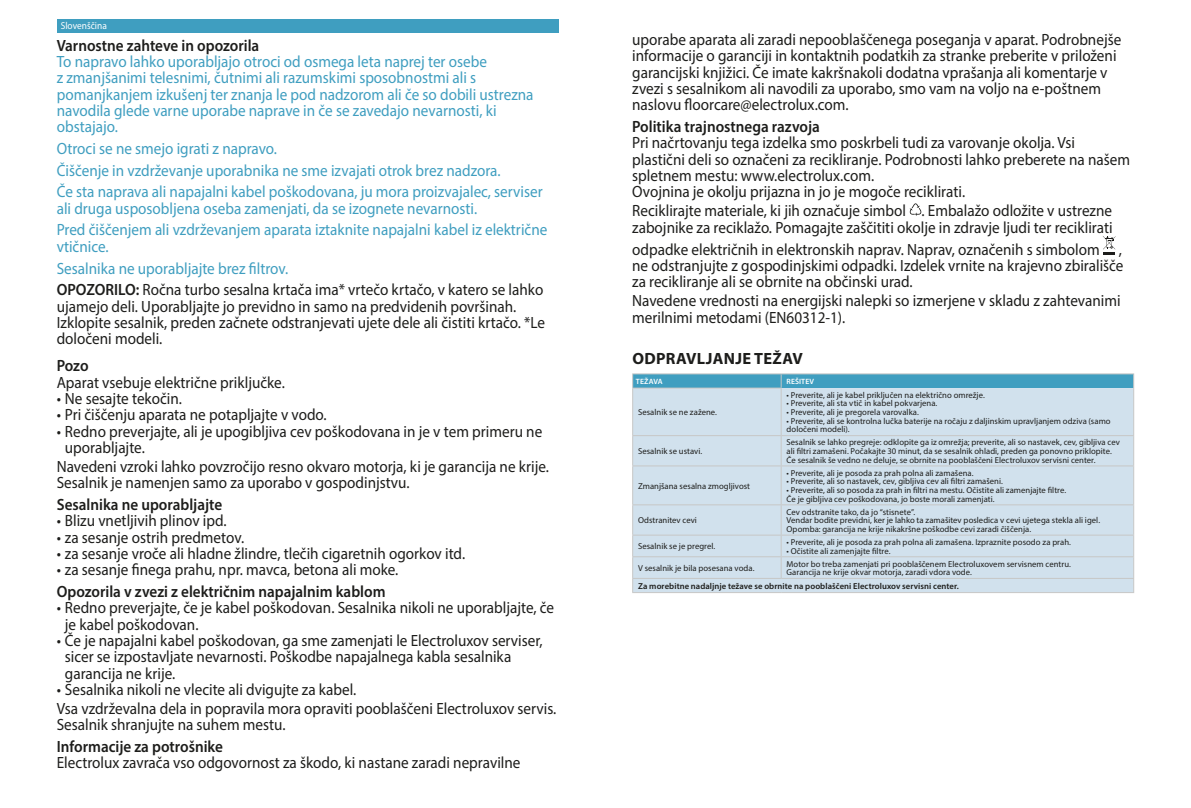
<style>
.page{position:relative;width:1191px;height:808px;background:#fff}
.page>*{position:absolute;margin:0;border:0;box-sizing:border-box;transform-origin:0 0}
.t1{font:16.3px/16.3px "Myriad Pro";color:#1d1d1b;scale:.93 1}
.t2{font:16.3px/16.3px "Myriad Pro";color:#3f9ec0;scale:.93 1}
.t3{font:600 16.3px "Myriad Pro";color:#1d1d1b;scale:.93 1}
.t4{font:700 16.3px "Myriad Pro";letter-spacing:.02em;color:#1d1d1b}
.t5{font:10.1px "Myriad Pro";color:#fff;scale:.93 1}
.t6{font:8.6px/8.6px "Myriad Pro";letter-spacing:.005em;color:#1d1d1b}
.t7{font:600 8.6px "Myriad Pro";letter-spacing:.005em;color:#1d1d1b}
.t8{font:600 7.7px "Myriad Pro";letter-spacing:.01em;color:#fff}
.s1{color:#3f9ec0}
.s2{font-weight:600}
</style>
<div class="page">
<div style="left:57px;top:19px;width:502px;height:14px;background:#3f9ec0"></div>
<svg style="left:909px;top:203px;width:12px;height:13px"></svg>
<svg style="left:1103px;top:236px;width:12px;height:19px"></svg>
<div style="left:633px;top:388px;width:500px;height:204px;background:#d1e1ed"></div>
<hr style="left:632px;top:389px;width:1px;height:46px;background:#c7c7c6">
<hr style="left:780px;top:389px;width:1px;height:46px;background:#c7c7c6">
<hr style="left:1133px;top:388px;width:1px;height:47px;background:#c7c7c6">
<svg style="left:632px;top:436px;width:1px;height:29px"></svg>
<svg style="left:780px;top:436px;width:1px;height:29px"></svg>
<svg style="left:1133px;top:436px;width:1px;height:29px"></svg>
<hr style="left:632px;top:466px;width:1px;height:38px;background:#c7c7c6">
<hr style="left:780px;top:466px;width:1px;height:38px;background:#c7c7c6">
<hr style="left:1133px;top:466px;width:1px;height:38px;background:#c7c7c6">
<hr style="left:632px;top:505px;width:1px;height:30px;background:#c7c7c6">
<hr style="left:780px;top:505px;width:1px;height:30px;background:#c7c7c6">
<hr style="left:1133px;top:505px;width:1px;height:30px;background:#c7c7c6">
<svg style="left:780px;top:536px;width:1px;height:42px"></svg>
<svg style="left:632px;top:536px;width:1px;height:56px"></svg>
<svg style="left:1133px;top:536px;width:1px;height:56px"></svg>
<svg style="left:632px;top:374px;width:502px;height:14px;background:#449fc0"></svg>
<hr style="left:632px;top:373px;width:149px;height:1px;background:#c7c7c6">
<hr style="left:781px;top:373px;width:353px;height:1px;background:#c7c7c6">
<hr style="left:632px;top:388px;width:149px;height:1px;background:#c7c7c6">
<hr style="left:632px;top:578px;width:149px;height:1px;background:#c7c7c6">
<hr style="left:781px;top:578px;width:353px;height:1px;background:#c7c7c6">
<hr style="left:632px;top:592px;width:149px;height:1px;background:#c7c7c6">
<hr style="left:781px;top:592px;width:353px;height:1px;background:#c7c7c6">
<hr style="left:632px;top:435px;width:149px;height:1px;background:#c7c7c6">
<hr style="left:781px;top:435px;width:353px;height:1px;background:#c7c7c6">
<hr style="left:632px;top:465px;width:149px;height:1px;background:#c7c7c6">
<hr style="left:781px;top:465px;width:353px;height:1px;background:#c7c7c6">
<hr style="left:632px;top:504px;width:149px;height:1px;background:#c7c7c6">
<hr style="left:781px;top:504px;width:353px;height:1px;background:#c7c7c6">
<hr style="left:632px;top:535px;width:149px;height:1px;background:#c7c7c6">
<hr style="left:781px;top:535px;width:353px;height:1px;background:#c7c7c6">
<hr style="left:632px;top:556px;width:149px;height:1px;background:#c7c7c6">
<hr style="left:781px;top:556px;width:353px;height:1px;background:#c7c7c6">
<p class="t5" style="left:61px;top:19px;width:51px">Slovenščina</p>
<p class="t3" style="left:57px;top:35px;width:219px">Varnostne zahteve in opozorila</p>
<p class="t2" style="left:57px;top:53px;width:514px">To napravo lahko uporabljajo otroci od osmega leta naprej ter osebe<br>z zmanjšanimi telesnimi, čutnimi ali razumskimi sposobnostmi ali s pomanjkanjem izkušenj ter znanja le pod nadzorom ali če so dobili ustrezna navodila glede varne uporabe naprave in če se zavedajo nevarnosti, ki obstajajo.</p>
<p class="t2" style="left:57px;top:137px;width:524px;line-height:21.7px">Otroci se ne smejo igrati z napravo.<br>Čiščenje in vzdrževanje uporabnika ne sme izvajati otrok brez nadzora.<br>Če sta naprava ali napajalni kabel poškodovana, ju mora proizvajalec, serviser</p>
<p class="t2" style="left:57px;top:197px;width:529px;line-height:21.7px">ali druga usposobljena oseba zamenjati, da se izognete nevarnosti.<br>Pred čiščenjem ali vzdrževanjem aparata iztaknite napajalni kabel iz električne</p>
<p class="t1" style="left:57px;top:235px;width:525px;line-height:21.7px"><span class="s1">vtičnice.<br>Sesalnika ne uporabljajte brez filtrov.<br></span><span class="s2">OPOZORILO:</span> Ročna turbo sesalna krtača ima* vrtečo krtačo, v katero se lahko</p>
<p class="t1" style="left:57px;top:298px;width:526px">ujamejo deli. Uporabljajte jo previdno in samo na predvidenih površinah.<br>Izklopite sesalnik, preden začnete odstranjevati ujete dele ali čistiti krtačo. *Le določeni modeli.</p>
<p class="t3" style="left:57px;top:356px;width:36px">Pozo</p>
<p class="t1" style="left:57px;top:374px;width:247px">Aparat vsebuje električne priključke.</p>
<p class="t1" style="left:57px;top:390px;width:136px">• Ne sesajte tekočin.</p>
<p class="t1" style="left:57px;top:406px;width:292px">• Pri čiščenju aparata ne potapljajte v vodo.</p>
<p class="t1" style="left:65px;top:423px;width:515px;text-indent:-8px">• Redno preverjajte, ali je upogibljiva cev poškodovana in je v tem primeru ne uporabljajte.</p>
<p class="t1" style="left:57px;top:458px;width:531px">Navedeni vzroki lahko povzročijo resno okvaro motorja, ki je garancija ne krije.<br>Sesalnik je namenjen samo za uporabo v gospodinjstvu.</p>
<p class="t3" style="left:57px;top:494px;width:179px">Sesalnika ne uporabljajte</p>
<p class="t1" style="left:57px;top:512px;width:184px">• Blizu vnetljivih plinov ipd.</p>
<p class="t1" style="left:57px;top:529px;width:203px">• za sesanje ostrih predmetov.</p>
<p class="t1" style="left:57px;top:545px;width:441px">• za sesanje vroče ali hladne žlindre, tlečih cigaretnih ogorkov itd.</p>
<p class="t1" style="left:57px;top:561px;width:369px">• za sesanje finega prahu, npr. mavca, betona ali moke.</p>
<p class="t3" style="left:57px;top:581px;width:355px">Opozorila v zvezi z električnim napajalnim kablom</p>
<p class="t1" style="left:65px;top:599px;width:527px;text-indent:-8px">• Redno preverjajte, če je kabel poškodovan. Sesalnika nikoli ne uporabljajte, če je kabel poškodovan.</p>
<p class="t1" style="left:65px;top:632px;width:515px;text-indent:-8px">• Če je napajalni kabel poškodovan, ga sme zamenjati le Electroluxov serviser, sicer se izpostavljate nevarnosti. Poškodbe napajalnega kabla sesalnika garancija ne krije.</p>
<p class="t1" style="left:57px;top:680px;width:539px;line-height:19px">• Sesalnika nikoli ne vlecite ali dvigujte za kabel.<br>Vsa vzdrževalna dela in popravila mora opraviti pooblaščeni Electroluxov servis.</p>
<p class="t1" style="left:57px;top:716px;width:247px">Sesalnik shranjujte na suhem mestu.</p>
<p class="t3" style="left:57px;top:736px;width:180px">Informacije za potrošnike</p>
<p class="t1" style="left:57px;top:754px;width:500px">Electrolux zavrača vso odgovornost za škodo, ki nastane zaradi nepravilne</p>
<p class="t1" style="left:632px;top:31px;width:527px">uporabe aparata ali zaradi nepooblaščenega poseganja v aparat. Podrobnejše informacije o garanciji in kontaktnih podatkih za stranke preberite v priloženi garancijski knjižici. Če imate kakršnakoli dodatna vprašanja ali komentarje v zvezi s sesalnikom ali navodili za uporabo, smo vam na voljo na e-poštnem naslovu floorcare@electrolux.com.</p>
<p class="t3" style="left:632px;top:116px;width:203px">Politika trajnostnega razvoja</p>
<p class="t1" style="left:632px;top:134px;width:537px">Pri načrtovanju tega izdelka smo poskrbeli tudi za varovanje okolja. Vsi plastični deli so označeni za recikliranje. Podrobnosti lahko preberete na našem spletnem mestu: www.electrolux.com.<br>Ovojnina je okolju prijazna in jo je mogoče reciklirati.</p>
<p class="t1" style="left:632px;top:202px;width:518px">Reciklirajte materiale, ki jih označuje simbol . Embalažo odložite v ustrezne zabojnike za reciklažo. Pomagajte zaščititi okolje in zdravje ljudi ter reciklirati</p>
<p class="t1" style="left:632px;top:241px;width:530px;text-align:justify">odpadke električnih in elektronskih naprav. Naprav, označenih s simbolom , ne odstranjujte z gospodinjskimi odpadki. Izdelek vrnite na krajevno zbirališče za recikliranje ali se obrnite na občinski urad.</p>
<p class="t1" style="left:632px;top:293px;width:527px">Navedene vrednosti na energijski nalepki so izmerjene v skladu z zahtevanimi merilnimi metodami (EN60312-1).</p>
<p class="t4" style="left:632px;top:347px;width:172px">ODPRAVLJANJE TEŽAV</p>
<p class="t8" style="left:636px;top:376px;width:28px">TEŽAVA</p>
<p class="t8" style="left:786px;top:376px;width:29px">REŠITEV</p>
<p class="t6" style="left:638px;top:408px;width:80px">Sesalnik se ne zažene.</p>
<p class="t6" style="left:786px;top:390px;width:200px">• Preverite, ali je kabel priključen na električno omrežje.</p>
<p class="t6" style="left:786px;top:399px;width:152px">• Preverite, ali sta vtič in kabel pokvarjena.</p>
<p class="t6" style="left:786px;top:408px;width:134px">• Preverite, ali je pregorela varovalka.</p>
<p class="t6" style="left:786px;top:416px;width:325px">• Preverite, ali se kontrolna lučka baterije na ročaju z daljinskim upravljanjem odziva (samo določeni modeli).</p>
<p class="t6" style="left:638px;top:447px;width:66px">Sesalnik se ustavi.</p>
<p class="t6" style="left:786px;top:438px;width:335px">Sesalnik se lahko pregreje: odklopite ga iz omrežja; preverite, ali so nastavek, cev, gibljiva cev ali filtri zamašeni. Počakajte 30 minut, da se sesalnik ohladi, preden ga ponovno priklopite.<br>Če sesalnik še vedno ne deluje, se obrnite na pooblaščeni Electroluxov servisni center.</p>
<p class="t6" style="left:638px;top:481px;width:114px">Zmanjšana sesalna zmogljivost</p>
<p class="t6" style="left:786px;top:468px;width:188px">• Preverite, ali je posoda za prah polna ali zamašena.</p>
<p class="t6" style="left:786px;top:477px;width:218px">• Preverite, ali so nastavek, cev, gibljiva cev ali filtri zamašeni.</p>
<p class="t6" style="left:786px;top:486px;width:281px">• Preverite, ali so posoda za prah in filtri na mestu. Očistite ali zamenjajte filtre.<br>Če je gibljiva cev poškodovana, jo boste morali zamenjati.</p>
<p class="t6" style="left:638px;top:516px;width:60px">Odstranitev cevi</p>
<p class="t6" style="left:786px;top:507px;width:315px">Cev odstranite tako, da jo “stisnete”.<br>Vendar bodite previdni, ker je lahko ta zamašitev posledica v cevi ujetega stekla ali igel.<br>Opomba: garancija ne krije nikakršne poškodbe cevi zaradi čiščenja.</p>
<p class="t6" style="left:638px;top:542px;width:79px">Sesalnik se je pregrel.</p>
<p class="t6" style="left:786px;top:537px;width:286px">• Preverite, ali je posoda za prah polna ali zamašena. Izpraznite posodo za prah.</p>
<p class="t6" style="left:786px;top:546px;width:105px">• Očistite ali zamenjajte filtre.</p>
<p class="t6" style="left:638px;top:563px;width:118px">V sesalnik je bila posesana voda.</p>
<p class="t6" style="left:786px;top:559px;width:286px">Motor bo treba zamenjati pri pooblaščenem Electroluxovem servisnem centru.<br>Garancija ne krije okvar motorja, zaradi vdora vode.</p>
<p class="t7" style="left:638px;top:580px;width:322px">Za morebitne nadaljnje težave se obrnite na pooblaščeni Electroluxov servisni center.</p>
</div>
